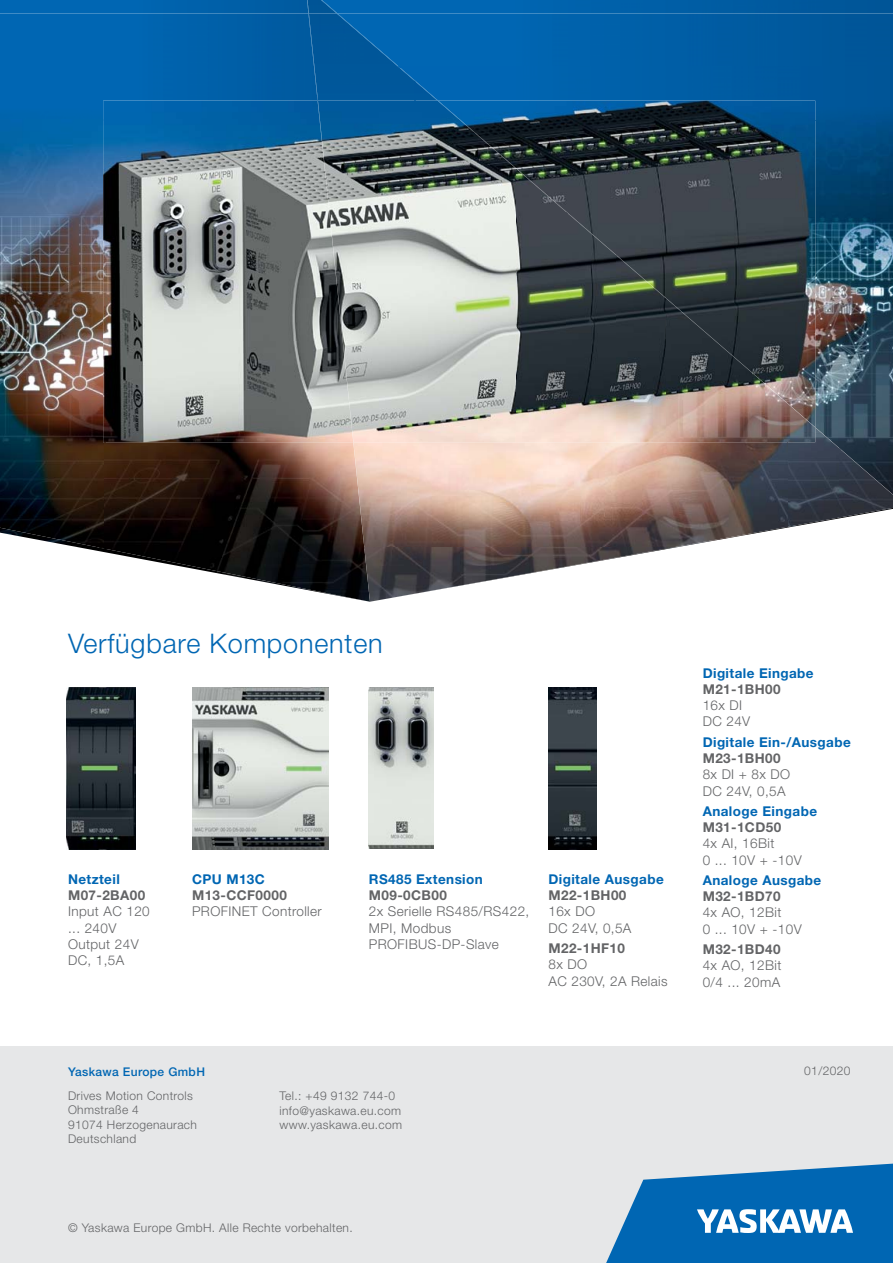
<style>
.page{position:relative;width:893px;height:1263px;background:#fff}
.page>*{position:absolute;margin:0;border:0;box-sizing:border-box;transform-origin:0 0}
.t1{font:300 27px "Helvetica Neue LT Pro";letter-spacing:.03em;color:#0066b3}
.t2{font:300 13.5px/16.2px "Helvetica Neue LT Pro";letter-spacing:.03em;color:#636466}
.t3{font:700 13.5px "Helvetica Neue LT Pro";letter-spacing:.03em;color:#0066b3}
.t4{font:700 13.5px "Helvetica Neue LT Pro";letter-spacing:.03em;color:#636466}
.t5{font:300 12px/14.4px "Helvetica Neue LT Pro";letter-spacing:.03em;color:#636466}
.t6{font:500 12px "Helvetica Neue LT";letter-spacing:.03em;color:#0066b3}
</style>
<div class="page">
<img style="left:0;top:14px;width:308px;height:106px">
<img style="left:0;top:120px;width:105px;height:429px">
<img style="left:105px;top:442px;width:203px;height:149px">
<svg style="left:99px;top:548px;width:6px;height:2px"></svg>
<img style="left:338px;top:0;width:555px;height:14px">
<img style="left:415px;top:14px;width:478px;height:52px">
<img style="left:440px;top:66px;width:453px;height:54px">
<img style="left:815px;top:120px;width:78px;height:327px">
<img style="left:309px;top:0;width:11px;height:14px">
<svg style="left:307px;top:0;width:2px;height:14px"></svg>
<img style="left:370px;top:14px;width:45px;height:87px">
<img style="left:788px;top:442px;width:52px;height:86px">
<img style="left:370px;top:442px;width:418px;height:106px">
<img style="left:840px;top:447px;width:53px;height:72px">
<img style="left:361px;top:548px;width:311px;height:54px">
<img style="left:308px;top:14px;width:62px;height:586px">
<img style="left:814px;top:426px;width:29px;height:27px">
<img style="left:320px;top:0;width:18px;height:14px">
<img style="left:337px;top:14px;width:65px;height:53px">
<img style="left:396px;top:66px;width:44px;height:35px">
<img style="left:842px;top:449px;width:51px;height:46px">
<img style="left:103px;top:101px;width:215px;height:341px">
<img style="left:353px;top:101px;width:164px;height:341px">
<img style="left:616px;top:428px;width:50px;height:14px">
<img style="left:666px;top:428px;width:100px;height:14px">
<img style="left:766px;top:428px;width:49px;height:14px">
<img style="left:318px;top:101px;width:35px;height:341px">
<img style="left:437px;top:101px;width:378px;height:327px">
<img style="left:548px;top:687px;width:49px;height:162px">
<img style="left:369px;top:688px;width:65px;height:160px">
<img style="left:192px;top:688px;width:136px;height:161px">
<img style="left:66px;top:687px;width:69px;height:162px">
<div style="left:0;top:1046px;width:893px;height:217px;background:#e6e7e8"></div>
<svg style="left:606px;top:1163px;width:287px;height:100px"></svg>
<h1 class="t1" style="left:68px;top:634px;width:316px">Verfügbare Komponenten</h1>
<p class="t3" style="left:68px;top:874px;width:53px">Netzteil</p>
<p class="t4" style="left:68px;top:891px;width:79px">M07-2BA00</p>
<p class="t2" style="left:68px;top:905px;width:83px">Input AC 120 ... 240V<br>Output 24V<br>DC, 1,5A</p>
<p class="t3" style="left:192px;top:874px;width:74px">CPU M13C</p>
<p class="t4" style="left:192px;top:891px;width:96px">M13-CCF0000</p>
<p class="t2" style="left:192px;top:905px;width:131px">PROFINET Controller</p>
<p class="t3" style="left:369px;top:874px;width:115px">RS485 Extension</p>
<p class="t4" style="left:369px;top:891px;width:80px">M09-0CB00</p>
<p class="t2" style="left:369px;top:905px;width:162px">2x Serielle RS485/RS422,<br>MPI, Modbus<br>PROFIBUS-DP-Slave</p>
<p class="t3" style="left:548px;top:874px;width:117px">Digitale Ausgabe</p>
<p class="t4" style="left:548px;top:891px;width:80px">M22-1BH00</p>
<p class="t2" style="left:548px;top:905px;width:85px">16x DO<br>DC 24V, 0,5A</p>
<p class="t4" style="left:548px;top:943px;width:78px">M22-1HF10</p>
<p class="t2" style="left:548px;top:958px;width:121px">8x DO<br>AC 230V, 2A Relais</p>
<p class="t6" style="left:68px;top:1064px;width:138px">Yaskawa Europe GmbH</p>
<p class="t5" style="left:68px;top:1090px;width:130px">Drives Motion Controls<br>Ohmstraße 4<br>91074 Herzogenaurach<br>Deutschland</p>
<p class="t5" style="left:280px;top:1090px;width:124px">Tel.: +49 9132 744-0 info@yaskawa.eu.com www.yaskawa.eu.com</p>
<p class="t5" style="left:68px;top:1222px;width:286px">© Yaskawa Europe GmbH. Alle Rechte vorbehalten.</p>
<p class="t3" style="left:703px;top:668px;width:113px">Digitale Eingabe</p>
<p class="t4" style="left:703px;top:684px;width:80px">M21-1BH00</p>
<p class="t2" style="left:703px;top:699px;width:49px">16x DI<br>DC 24V</p>
<p class="t3" style="left:703px;top:737px;width:150px">Digitale Ein-/Ausgabe</p>
<p class="t4" style="left:703px;top:753px;width:80px">M23-1BH00</p>
<p class="t2" style="left:703px;top:768px;width:89px">8x DI + 8x DO<br>DC 24V, 0,5A</p>
<p class="t3" style="left:703px;top:806px;width:116px">Analoge Eingabe</p>
<p class="t4" style="left:703px;top:822px;width:80px">M31-1CD50</p>
<p class="t2" style="left:703px;top:837px;width:100px">4x AI, 16Bit<br>0 ... 10V + -10V</p>
<p class="t3" style="left:703px;top:875px;width:120px">Analoge Ausgabe</p>
<p class="t4" style="left:703px;top:892px;width:80px">M32-1BD70</p>
<p class="t2" style="left:703px;top:906px;width:100px">4x AO, 12Bit<br>0 ... 10V + -10V</p>
<p class="t4" style="left:703px;top:944px;width:80px">M32-1BD40</p>
<p class="t2" style="left:703px;top:959px;width:80px">4x AO, 12Bit<br>0/4 ... 20mA</p>
<p class="t5" style="left:804px;top:1065px;width:48px">01/2020</p>
</div>
